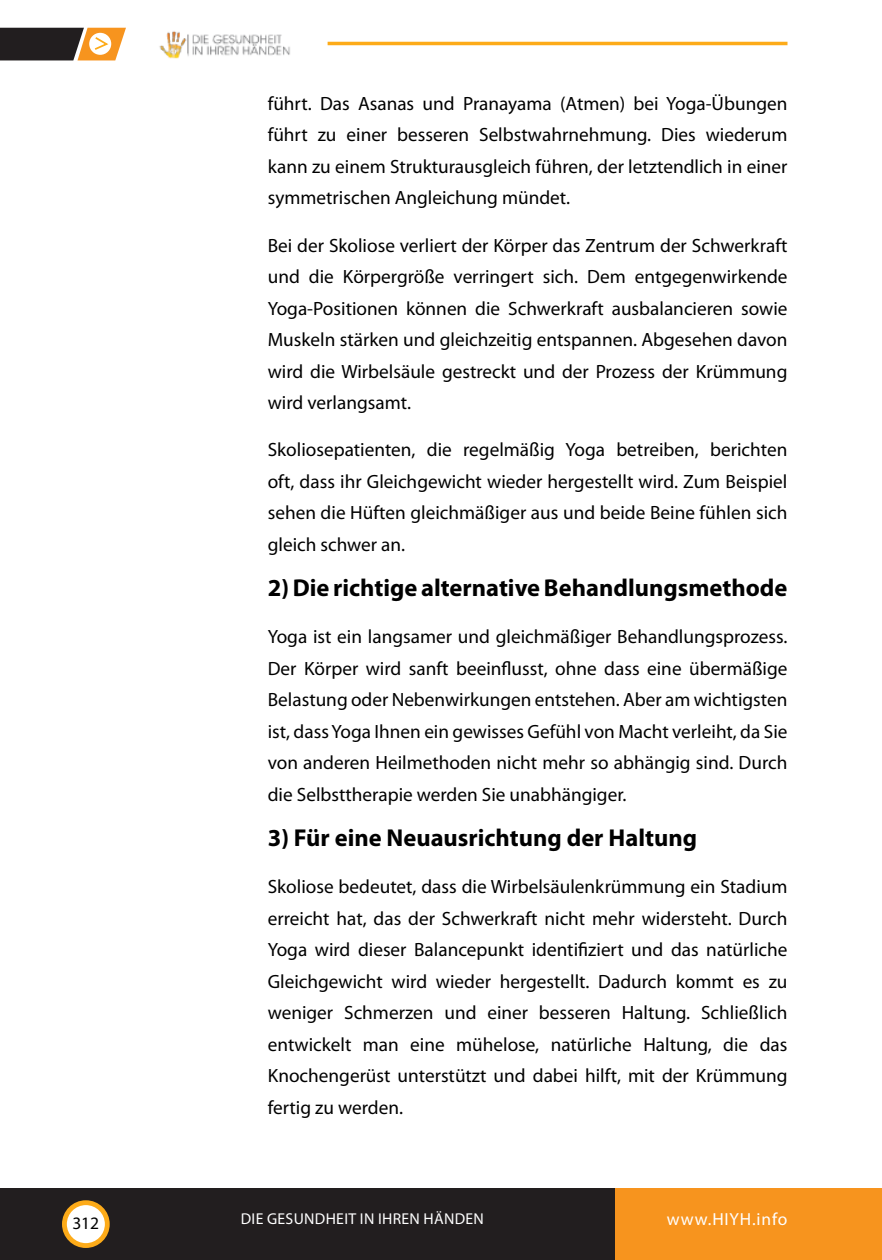
<style>
.page{position:relative;width:882px;height:1260px;background:#fff}
.page>*{position:absolute;margin:0;border:0;box-sizing:border-box;transform-origin:0 0}
.t1{font:700 24.5px "Myriad Pro";color:#000}
.t2{font:19.25px/31.5px "Myriad Pro";color:#000;text-align:justify}
.t3{font:17.5px "Myriad Pro";letter-spacing:.05em;color:#fff}
.t4{font:17.5px "Myriad Pro";color:#000}
.t5{font:15.75px "Myriad Pro";letter-spacing:.02em;color:#fff}
</style>
<div class="page">
<div style="left:0;top:1188px;width:615px;height:72px;background:#221e1f"></div>
<div style="left:615px;top:1188px;width:267px;height:72px;background:#f7941e"></div>
<svg style="left:0;top:28px;width:126px;height:32px;background:#735b41"></svg>
<hr style="left:328px;top:42px;width:459px;height:3px;background:#fdab19">
<div style="left:64px;top:1203px;width:43px;height:43px;background:#fff;border-radius:50%"></div>
<div style="left:62px;top:1200px;width:48px;height:48px;border:5px solid #fdab19;border-radius:50%"></div>
<img style="left:159px;top:31px;width:131px;height:28px">
<p class="t2" style="left:268px;top:87px;width:521px">führt. Das Asanas und Pranayama (Atmen) bei Yoga-Übungen führt zu einer besseren Selbstwahrnehmung. Dies wiederum kann zu einem Strukturausgleich führen, der letztendlich in einer symmetrischen Angleichung mündet.</p>
<p class="t2" style="left:268px;top:229px;width:521px">Bei der Skoliose verliert der Körper das Zentrum der Schwerkraft und die Körpergröße verringert sich. Dem entgegenwirkende Yoga-Positionen können die Schwerkraft ausbalancieren sowie Muskeln stärken und gleichzeitig entspannen. Abgesehen davon wird die Wirbelsäule gestreckt und der Prozess der Krümmung wird verlangsamt.</p>
<p class="t2" style="left:268px;top:434px;width:521px">Skoliosepatienten, die regelmäßig Yoga betreiben, berichten oft, dass ihr Gleichgewicht wieder hergestellt wird. Zum Beispiel sehen die Hüften gleichmäßiger aus und beide Beine fühlen sich gleich schwer an.</p>
<p class="t1" style="left:268px;top:572px;width:521px">2) Die richtige alternative Behandlungsmethode</p>
<p class="t2" style="left:268px;top:621px;width:521px">Yoga ist ein langsamer und gleichmäßiger Behandlungsprozess.<br>Der Körper wird sanft beeinflusst, ohne dass eine übermäßige Belastung oder Nebenwirkungen entstehen. Aber am wichtigsten ist, dass Yoga Ihnen ein gewisses Gefühl von Macht verleiht, da Sie von anderen Heilmethoden nicht mehr so abhängig sind. Durch die Selbsttherapie werden Sie unabhängiger.</p>
<p class="t1" style="left:268px;top:822px;width:431px">3) Für eine Neuausrichtung der Haltung</p>
<p class="t2" style="left:268px;top:871px;width:521px">Skoliose bedeutet, dass die Wirbelsäulenkrümmung ein Stadium erreicht hat, das der Schwerkraft nicht mehr widersteht. Durch Yoga wird dieser Balancepunkt identifiziert und das natürliche Gleichgewicht wird wieder hergestellt. Dadurch kommt es zu weniger Schmerzen und einer besseren Haltung. Schließlich entwickelt man eine mühelose, natürliche Haltung, die das Knochengerüst unterstützt und dabei hilft, mit der Krümmung fertig zu werden.</p>
<p class="t5" style="left:241px;top:1209px;width:245px">Die Gesundheit in Ihren Händen</p>
<p class="t4" style="left:72px;top:1213px;width:28px">312</p>
<p class="t3" style="left:667px;top:1208px;width:122px">www.HIYH.info</p>
</div>
